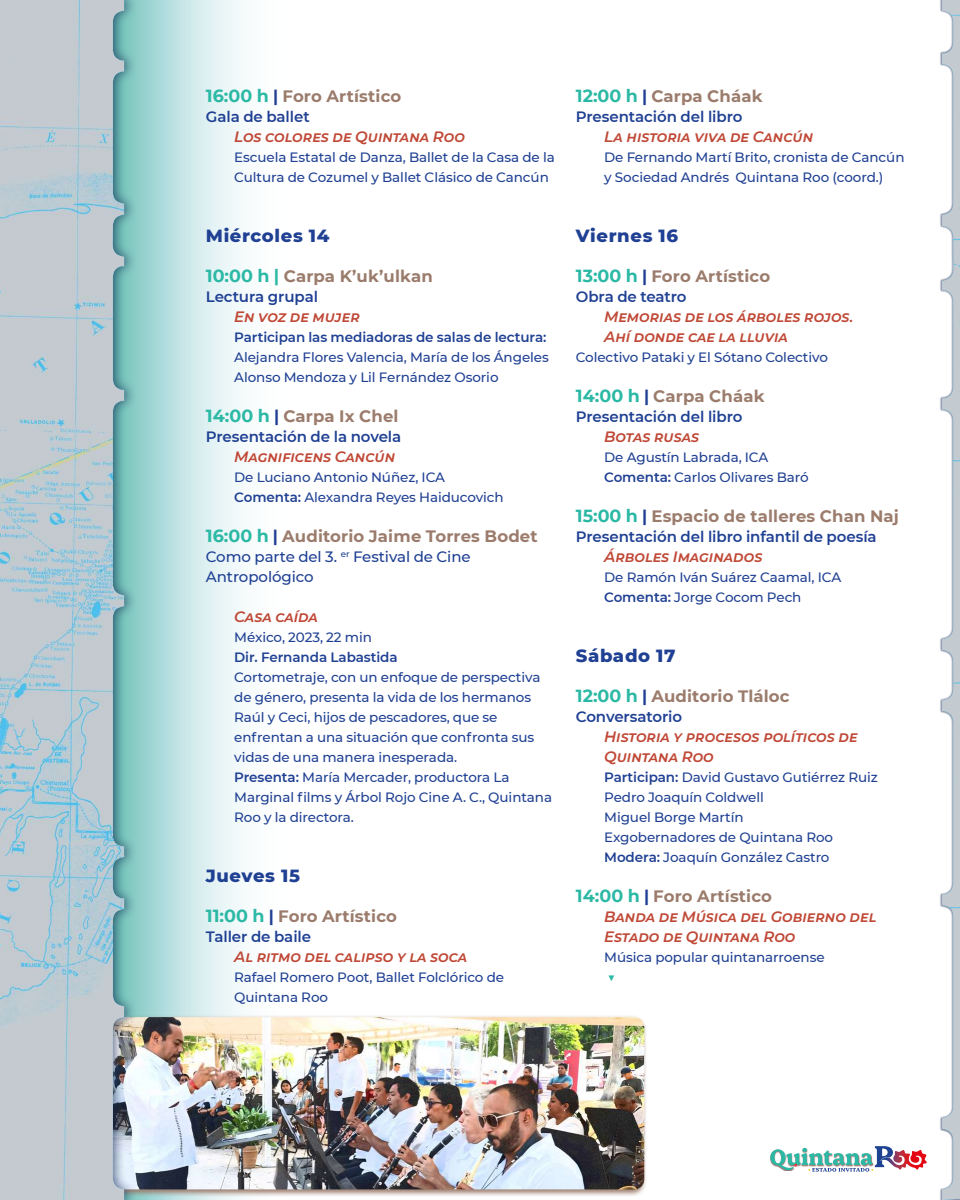
<style>
.page{position:relative;width:960px;height:1200px;background:#fff}
.page>*{position:absolute;margin:0;border:0;box-sizing:border-box;transform-origin:0 0}
.t1{font:800 18px "Montserrat";letter-spacing:.035em;color:#1f4093}
.t2{font:700 16.5px "Montserrat";letter-spacing:.01em;color:#9b7c6c}
.t3{font:italic 600 15px/20px "Montserrat";letter-spacing:-.005em;color:#c04836}
.t4{font:600 15px "Montserrat";letter-spacing:-.005em;color:#1f4093}
.t5{font:500 15px/20px "Montserrat";letter-spacing:-.005em;color:#1f4093}
.t6{font:500 13.5px/20px "Montserrat";letter-spacing:-.005em;color:#1f4093}
.t7{font:600 13.5px "Montserrat";letter-spacing:-.005em;color:#1f4093}
.t8{font:500 13.5px "Montserrat";color:#2bb9a5}
.s1{font-size:17.5px;color:#2bb9a5}
.s2{color:#1f4093}
.s3{font-weight:600}
</style>
<div class="page">
<svg style="left:137px;top:0;width:108px;height:1200px"></svg>
<svg style="left:137px;top:1015px;width:509px;height:182px"></svg>
<img style="left:137px;top:1017px;width:507px;height:172px">
<div style="left:0;top:0;width:137px;height:1200px;background:#11204e;opacity:.65"></div>
<img style="left:0;top:0;width:124px;height:1200px">
<div style="left:939px;top:0;width:21px;height:1200px;background:#10204e;opacity:.5"></div>
<img style="left:942px;top:0;width:18px;height:1200px">
<svg style="left:770px;top:1146px;width:157px;height:26px"></svg>
<p class="t2" style="left:206px;top:84px;width:197px"><span class="s1">16:00 h</span> <span class="s2">|</span> Foro Artístico</p>
<p class="t4" style="left:206px;top:106px;width:105px">Gala de ballet</p>
<p class="t3" style="left:234px;top:126px;width:232px">Los colores de Quintana Roo</p>
<p class="t6" style="left:234px;top:147px;width:322px">Escuela Estatal de Danza, Ballet de la Casa de la<br>Cultura de Cozumel y Ballet Clásico de Cancún</p>
<h1 class="t1" style="left:206px;top:222px;width:125px">Miércoles 14</h1>
<p class="t2" style="left:206px;top:264px;width:229px"><span class="s1">10:00 h |</span> Carpa K’uk’ulkan</p>
<p class="t4" style="left:206px;top:286px;width:114px">Lectura grupal</p>
<p class="t3" style="left:234px;top:306px;width:127px">En voz de mujer</p>
<p class="t7" style="left:234px;top:328px;width:314px">Participan las mediadoras de salas de lectura:</p>
<p class="t6" style="left:234px;top:347px;width:316px">Alejandra Flores Valencia, María de los Ángeles<br>Alonso Mendoza y Lil Fernández Osorio</p>
<p class="t2" style="left:206px;top:404px;width:194px"><span class="s1">14:00 h</span> <span class="s2">|</span> Carpa Ix Chel</p>
<p class="t4" style="left:206px;top:426px;width:197px">Presentación de la novela</p>
<p class="t3" style="left:234px;top:446px;width:163px">Magnificens Cancún</p>
<p class="t6" style="left:234px;top:467px;width:271px">De Luciano Antonio Núñez, ICA<br><span class="s3">Comenta:</span> Alexandra Reyes Haiducovich</p>
<p class="t2" style="left:206px;top:524px;width:333px"><span class="s1">16:00 h</span> <span class="s2">|</span> Auditorio Jaime Torres Bodet</p>
<p class="t5" style="left:206px;top:546px;width:266px">Como parte del 3. <sup>er</sup> Festival de Cine<br>Antropológico</p>
<p class="t3" style="left:234px;top:606px;width:85px">Casa caída</p>
<p class="t6" style="left:234px;top:627px;width:139px">México, 2023, 22 min</p>
<p class="t7" style="left:234px;top:648px;width:165px">Dir. Fernanda Labastida</p>
<p class="t6" style="left:234px;top:667px;width:319px">Cortometraje, con un enfoque de perspectiva de género, presenta la vida de los hermanos Raúl y Ceci, hijos de pescadores, que se enfrentan a una situación que confronta sus vidas de una manera inesperada.<br><span class="s3">Presenta:</span> María Mercader, productora La Marginal films y Árbol Rojo Cine A. C., Quintana Roo y la directora.</p>
<h1 class="t1" style="left:206px;top:862px;width:96px">Jueves 15</h1>
<p class="t2" style="left:206px;top:904px;width:193px"><span class="s1">11:00 h</span> <span class="s2">|</span> Foro Artístico</p>
<p class="t4" style="left:206px;top:926px;width:107px">Taller de baile</p>
<p class="t3" style="left:234px;top:946px;width:235px">Al ritmo del calipso y la soca</p>
<p class="t6" style="left:234px;top:967px;width:271px">Rafael Romero Poot, Ballet Folclórico de<br>Quintana Roo</p>
<p class="t2" style="left:576px;top:84px;width:188px"><span class="s1">12:00 h</span> <span class="s2">|</span> Carpa Cháak</p>
<p class="t4" style="left:576px;top:106px;width:168px">Presentación del libro</p>
<p class="t3" style="left:604px;top:126px;width:211px">La historia viva de Cancún</p>
<p class="t6" style="left:604px;top:147px;width:302px">De Fernando Martí Brito, cronista de Cancún y Sociedad Andrés Quintana Roo (coord.)</p>
<h1 class="t1" style="left:576px;top:222px;width:104px">Viernes 16</h1>
<p class="t2" style="left:576px;top:264px;width:196px"><span class="s1">13:00 h</span> <span class="s2">|</span> Foro Artístico</p>
<p class="t4" style="left:576px;top:286px;width:112px">Obra de teatro</p>
<p class="t3" style="left:604px;top:306px;width:251px">Memorias de los árboles rojos.<br>Ahí donde cae la lluvia</p>
<p class="t6" style="left:576px;top:347px;width:254px">Colectivo Pataki y El Sótano Colectivo</p>
<p class="t2" style="left:576px;top:384px;width:190px"><span class="s1">14:00 h</span> <span class="s2">|</span> Carpa Cháak</p>
<p class="t4" style="left:576px;top:406px;width:168px">Presentación del libro</p>
<p class="t3" style="left:604px;top:426px;width:97px">Botas rusas</p>
<p class="t6" style="left:604px;top:447px;width:206px">De Agustín Labrada, ICA<br><span class="s3">Comenta:</span> Carlos Olivares Baró</p>
<p class="t2" style="left:576px;top:504px;width:325px"><span class="s1">15:00 h</span> <span class="s2">|</span> Espacio de talleres Chan Naj</p>
<p class="t4" style="left:576px;top:526px;width:302px">Presentación del libro infantil de poesía</p>
<p class="t3" style="left:604px;top:546px;width:160px">Árboles Imaginados</p>
<p class="t6" style="left:604px;top:567px;width:239px">De Ramón Iván Suárez Caamal, ICA<br><span class="s3">Comenta:</span> Jorge Cocom Pech</p>
<h1 class="t1" style="left:576px;top:642px;width:101px">Sábado 17</h1>
<p class="t2" style="left:576px;top:684px;width:215px"><span class="s1">12:00 h</span> <span class="s2">|</span> Auditorio Tláloc</p>
<p class="t4" style="left:576px;top:706px;width:108px">Conversatorio</p>
<p class="t3" style="left:604px;top:726px;width:255px">Historia y procesos políticos de<br>Quintana Roo</p>
<p class="t6" style="left:604px;top:767px;width:275px"><span class="s3">Participan:</span> David Gustavo Gutiérrez Ruiz<br>Pedro Joaquín Coldwell<br>Miguel Borge Martín<br>Exgobernadores de Quintana Roo<br><span class="s3">Modera:</span> Joaquín González Castro</p>
<p class="t2" style="left:576px;top:884px;width:198px"><span class="s1">14:00 h</span> <span class="s2">|</span> Foro Artístico</p>
<p class="t3" style="left:604px;top:906px;width:274px">Banda de Música del Gobierno del<br>Estado de Quintana Roo</p>
<p class="t6" style="left:604px;top:947px;width:222px">Música popular quintanarroense</p>
<p class="t8" style="left:607px;top:968px;width:10px">▼</p>
</div>
